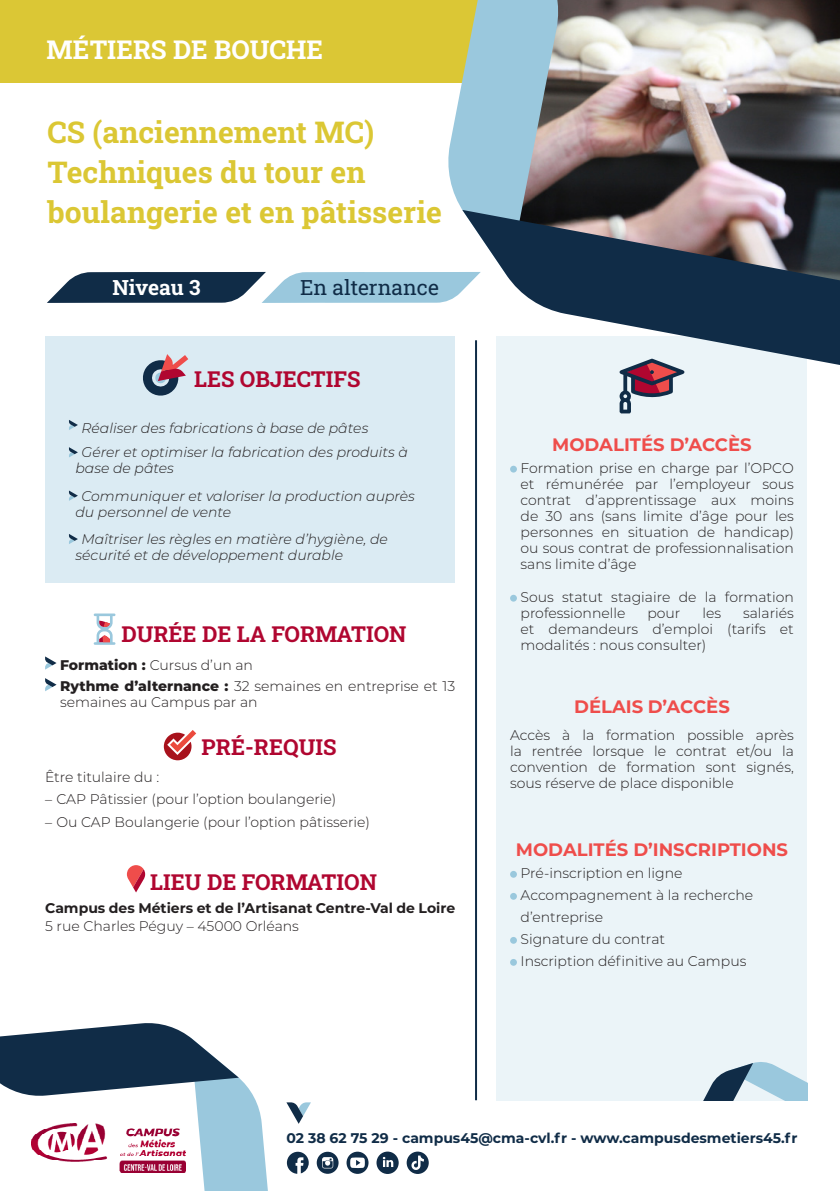
<style>
.page{position:relative;width:840px;height:1191px;background:#fff}
.page>*{position:absolute;margin:0;border:0;box-sizing:border-box;transform-origin:0 0}
.TITRES{font:700 30px "Roboto Slab";color:#dbc734}
.TITRES-2{font:700 26px "Roboto Slab";color:#fff}
.TITRES-3{font:700 22px "Roboto Slab";color:#b00630}
.TXT_COURANT{font:700 22px "Roboto Slab";color:#b00630}
.TITRES-4{font:21px "Roboto Slab";color:#102c47}
.TITRES-5{font:700 21px "Roboto Slab";color:#fff}
.TXT_COURANT-2{font:700 18px "Montserrat";color:#ef4d4b}
.TXT_COURANT-3{font:300 14px/16px "Montserrat";color:#231f20}
.TXT_COURANT-4{font:italic 300 14px/27.4px "Montserrat";color:#231f20}
.Mini_titre{font:700 14px "Montserrat";color:#102c47}
.TXT_COURANT-5{font:700 14px "Montserrat";color:#231f20}
.s1{font-weight:800}
</style>
<div class="page">
<div style="left:496px;top:336px;width:310px;height:764px;background:#ebf4f8"></div>
<svg style="left:94px;top:613px;width:21px;height:32px"></svg>
<svg style="left:45px;top:656px;width:11px;height:13px"></svg>
<svg style="left:45px;top:678px;width:11px;height:13px"></svg>
<svg style="left:164px;top:730px;width:32px;height:30px"></svg>
<svg style="left:127px;top:865px;width:18px;height:27px"></svg>
<hr style="left:475px;top:340px;width:2px;height:760px;background:#102c47">
<svg style="left:619px;top:408px;width:12px;height:5px"></svg>
<svg style="left:510px;top:466px;width:6px;height:6px"></svg>
<svg style="left:510px;top:595px;width:6px;height:6px"></svg>
<svg style="left:510px;top:871px;width:6px;height:6px"></svg>
<svg style="left:510px;top:893px;width:6px;height:6px"></svg>
<svg style="left:510px;top:937px;width:6px;height:6px"></svg>
<svg style="left:510px;top:959px;width:6px;height:6px"></svg>
<div style="left:45px;top:336px;width:410px;height:247px;background:#dbebf3"></div>
<svg style="left:143px;top:354px;width:45px;height:42px"></svg>
<svg style="left:69px;top:420px;width:9px;height:10px"></svg>
<svg style="left:69px;top:447px;width:9px;height:10px"></svg>
<svg style="left:69px;top:490px;width:9px;height:11px"></svg>
<svg style="left:69px;top:534px;width:9px;height:10px"></svg>
<svg style="left:286px;top:1102px;width:25px;height:21px"></svg>
<svg style="left:0;top:1023px;width:268px;height:168px"></svg>
<svg style="left:287px;top:1151px;width:21px;height:22px"></svg>
<svg style="left:346px;top:1151px;width:22px;height:22px"></svg>
<svg style="left:376px;top:1151px;width:22px;height:23px"></svg>
<svg style="left:316px;top:1151px;width:22px;height:22px"></svg>
<svg style="left:406px;top:1151px;width:22px;height:23px"></svg>
<img style="left:31px;top:1123px;width:154px;height:49px">
<div style="left:0;top:0;width:498px;height:83px;background:#dbc735"></div>
<svg style="left:703px;top:1062px;width:103px;height:38px"></svg>
<img style="left:560px;top:0;width:279px;height:210px">
<svg style="left:47px;top:0;width:513px;height:303px"></svg>
<svg style="left:462px;top:210px;width:377px;height:198px"></svg>
<p class="TITRES-2" style="left:46px;top:32px;width:278px">MÉTIERS DE BOUCHE</p>
<p class="TITRES" style="left:47px;top:112px;width:328px">CS (anciennement MC)</p>
<p class="TITRES" style="left:47px;top:152px;width:319px">Techniques du tour en</p>
<p class="TITRES" style="left:47px;top:192px;width:395px">boulangerie et en pâtisserie</p>
<p class="TITRES-5" style="left:112px;top:273px;width:89px">Niveau 3</p>
<p class="TITRES-4" style="left:300px;top:273px;width:140px">En alternance</p>
<p class="TITRES-3" style="left:194px;top:364px;width:168px">LES OBJECTIFS</p>
<p class="TXT_COURANT-4" style="left:81px;top:414px;width:328px;line-height:25px">Réaliser des fabrications à base de pâtes<br>Gérer et optimiser la fabrication des produits à</p>
<p class="TXT_COURANT-4" style="left:81px;top:454px;width:335px;text-indent:-6px">base de pâtes<br>Communiquer et valoriser la production auprès</p>
<p class="TXT_COURANT-4" style="left:81px;top:498px;width:308px;text-indent:-6px">du personnel de vente<br>Maîtriser les règles en matière d’hygiène, de</p>
<p class="TXT_COURANT-4" style="left:75px;top:541px;width:269px">sécurité et de développement durable</p>
<p class="TITRES-3" style="left:121px;top:619px;width:286px">DURÉE DE LA FORMATION</p>
<p class="TXT_COURANT-3" style="left:60px;top:656px;width:194px"><span class="s1">Formation :</span> Cursus d’un an</p>
<p class="TXT_COURANT-3" style="left:60px;top:678px;width:396px"><span class="s1">Rythme d’alternance :</span> 32 semaines en entreprise et 13 semaines au Campus par an</p>
<p class="TITRES-3" style="left:201px;top:731px;width:136px">PRÉ-REQUIS</p>
<p class="TXT_COURANT-3" style="left:45px;top:768px;width:116px">Être titulaire du :</p>
<p class="TXT_COURANT-3" style="left:45px;top:790px;width:293px">– CAP Pâtissier (pour l’option boulangerie)</p>
<p class="TXT_COURANT-3" style="left:45px;top:814px;width:326px">– Ou CAP Boulangerie (pour l’option pâtisserie)</p>
<p class="TXT_COURANT" style="left:150px;top:866px;width:228px">LIEU DE FORMATION</p>
<p class="TXT_COURANT-5" style="left:45px;top:898px;width:411px">Campus des Métiers et de l’Artisanat Centre-Val de Loire</p>
<p class="TXT_COURANT-3" style="left:45px;top:918px;width:255px">5 rue Charles Péguy – 45000 Orléans</p>
<p class="TXT_COURANT-2" style="left:552px;top:431px;width:201px">MODALITÉS D’ACCÈS</p>
<p class="TXT_COURANT-3" style="left:520px;top:459px;width:275px;text-align:justify">Formation prise en charge par l’OPCO et rémunérée par l’employeur sous contrat d’apprentissage aux moins de 30 ans (sans limite d’âge pour les personnes en situation de handicap) ou sous contrat de professionnalisation sans limite d’âge</p>
<p class="TXT_COURANT-3" style="left:520px;top:588px;width:275px">Sous statut stagiaire de la formation professionnelle</p>
<p class="TXT_COURANT-3" style="left:520px;top:604px;width:275px;text-align:justify;text-indent:222px">salariés et demandeurs d’emploi (tarifs et modalités : nous consulter)</p>
<p class="TXT_COURANT-3" style="left:647px;top:604px;width:35px">pour</p>
<p class="TXT_COURANT-3" style="left:702px;top:604px;width:20px">les</p>
<p class="TXT_COURANT-2" style="left:574px;top:693px;width:157px">DÉLAIS D’ACCÈS</p>
<p class="TXT_COURANT-3" style="left:510px;top:727px;width:285px;text-align:justify">Accès à la formation possible après la rentrée lorsque le contrat et/ou la convention de formation sont signés, sous réserve de place disponible</p>
<p class="TXT_COURANT-2" style="left:515px;top:836px;width:273px">MODALITÉS D’INSCRIPTIONS</p>
<p class="TXT_COURANT-3" style="left:520px;top:864px;width:163px">Pré-inscription en ligne</p>
<p class="TXT_COURANT-3" style="left:520px;top:883px;width:234px;line-height:22px">Accompagnement à la recherche d’entreprise</p>
<p class="TXT_COURANT-3" style="left:520px;top:930px;width:146px">Signature du contrat</p>
<p class="TXT_COURANT-3" style="left:520px;top:952px;width:227px">Inscription définitive au Campus</p>
<p class="Mini_titre" style="left:286px;top:1127px;width:512px">02 38 62 75 29 - campus45@cma-cvl.fr - www.campusdesmetiers45.fr</p>
</div>
